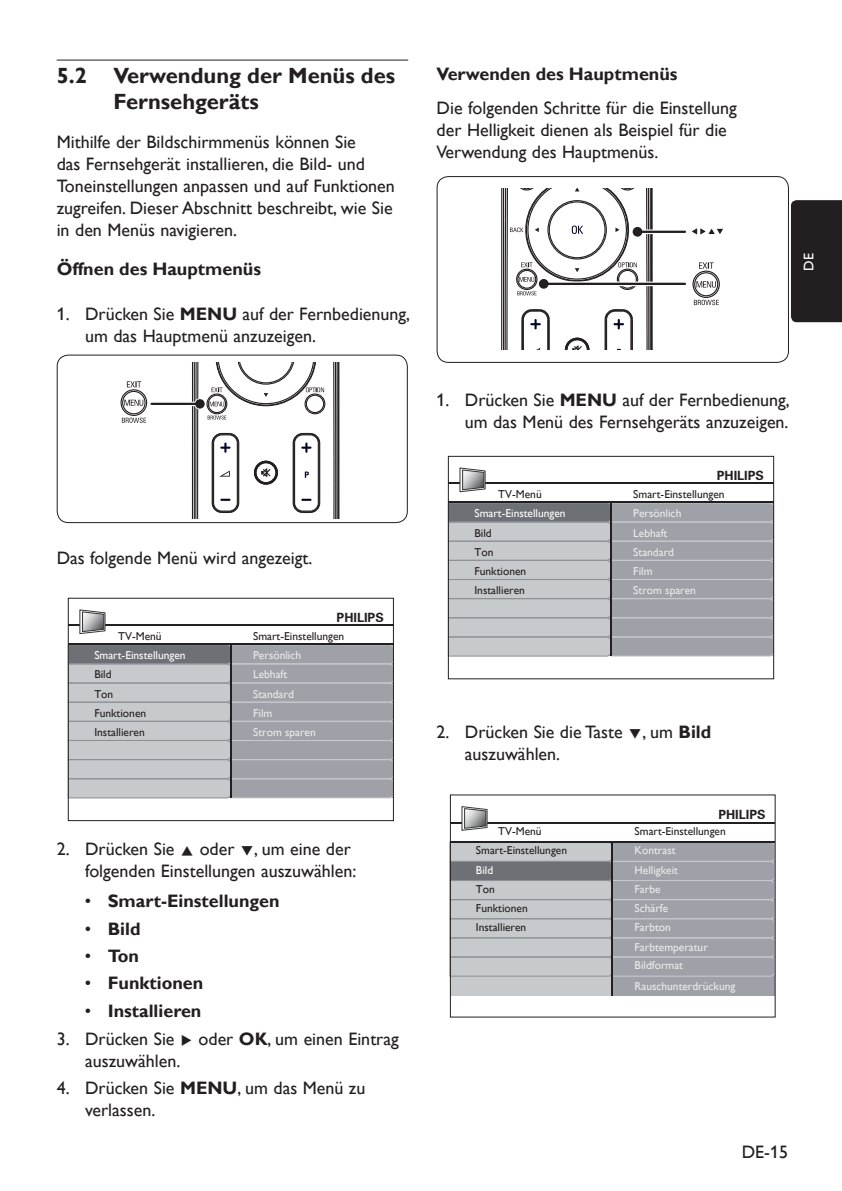
<style>
.page{position:relative;width:842px;height:1191px;background:#fff}
.page>*{position:absolute;margin:0;border:0;box-sizing:border-box;transform-origin:0 0}
.t1{font:700 22px/26px "Gill Sans Alt One WGL";color:#231f20}
.t2{font:18px/22px "Gill Sans Alt One WGL";color:#231f20}
.t3{font:700 18px "Gill Sans Alt One WGL";color:#231f20}
.t4{font:14px "Gill Sans Alt One WGL";color:#fff}
.t5{font:12.8px "FZDHTJW GB1 0";color:#231f20}
.t6{font:11.4px/19.2px "Gill Sans Alt One WGL";color:#231f20}
.t7{font:11.4px/19.2px "Gill Sans Alt One WGL";color:#ebece9}
.t8{font:11.4px "Gill Sans Alt One WGL";color:#fff}
.s1{font-weight:700}
.s2{font-family:"Philips DFU"}
.s3{font-weight:400}
</style>
<div class="page">
<div style="left:791px;top:200px;width:51px;height:122px;background:#231f20"></div>
<hr style="left:57px;top:60px;width:351px;height:1px;background:#231f20">
<svg style="left:191px;top:362px;width:148px;height:157px"></svg>
<div style="left:121px;top:389px;width:26px;height:27px;border:1px solid #231f20;border-radius:50%"></div>
<div style="left:122px;top:391px;width:24px;height:23px;border:1px solid #231f20;border-radius:50%"></div>
<svg style="left:124px;top:400px;width:19px;height:6px"></svg>
<svg style="left:127px;top:381px;width:14px;height:6px"></svg>
<svg style="left:122px;top:417px;width:24px;height:6px"></svg>
<svg style="left:194px;top:398px;width:12px;height:11px"></svg>
<div style="left:151px;top:401px;width:47px;height:5px;background:#c7c6c7"></div>
<div style="left:195px;top:399px;width:10px;height:9px;background:#231f20;border-radius:50%"></div>
<hr style="left:151px;top:403px;width:47px;height:2px;background:#231f20">
<div style="left:57px;top:354px;width:351px;height:169px;border:1px solid #231f20;border-radius:11px"></div>
<hr style="left:68px;top:624px;width:325px;height:2px;background:#221f20">
<svg style="left:67px;top:643px;width:325px;height:156px;background:#acafb3"></svg>
<hr style="left:68px;top:643px;width:325px;height:1px;background:#221f20">
<hr style="left:230px;top:645px;width:1px;height:153px;background:#221f20">
<div style="left:68px;top:598px;width:326px;height:223px;border:1px solid #231f20"></div>
<svg style="left:79px;top:609px;width:27px;height:25px"></svg>
<svg style="left:501px;top:189px;width:152px;height:161px"></svg>
<div style="left:692px;top:270px;width:28px;height:28px;border:1px solid #231f20;border-radius:50%"></div>
<div style="left:694px;top:272px;width:24px;height:24px;border:1px solid #231f20;border-radius:50%"></div>
<svg style="left:696px;top:281px;width:20px;height:7px"></svg>
<svg style="left:699px;top:262px;width:15px;height:7px"></svg>
<svg style="left:694px;top:300px;width:25px;height:5px"></svg>
<svg style="left:692px;top:228px;width:31px;height:6px"></svg>
<svg style="left:538px;top:278px;width:12px;height:12px"></svg>
<div style="left:545px;top:281px;width:140px;height:5px;background:#bdbcbc"></div>
<div style="left:539px;top:279px;width:10px;height:10px;background:#231f20;border-radius:50%"></div>
<hr style="left:545px;top:283px;width:140px;height:2px;background:#231f20">
<svg style="left:632px;top:226px;width:11px;height:12px"></svg>
<div style="left:639px;top:229px;width:46px;height:5px;background:#b4b3b3"></div>
<div style="left:633px;top:227px;width:9px;height:10px;background:#231f20;border-radius:50%"></div>
<hr style="left:639px;top:231px;width:46px;height:2px;background:#231f20">
<div style="left:437px;top:176px;width:352px;height:187px;border:1px solid #231f20;border-radius:11px"></div>
<hr style="left:448px;top:483px;width:326px;height:1px;background:#221f20">
<svg style="left:447px;top:502px;width:328px;height:155px;background:#acb0b4"></svg>
<hr style="left:448px;top:501px;width:326px;height:2px;background:#221f20">
<hr style="left:610px;top:503px;width:1px;height:153px;background:#221f20">
<div style="left:448px;top:456px;width:326px;height:223px;border:1px solid #231f20"></div>
<svg style="left:459px;top:467px;width:27px;height:25px"></svg>
<div style="left:450px;top:842px;width:162px;height:153px;background:#c7cacd"></div>
<div style="left:612px;top:842px;width:163px;height:153px;background:#9ea2a8"></div>
<hr style="left:450px;top:822px;width:325px;height:1px;background:#221f20">
<svg style="left:449px;top:841px;width:327px;height:136px"></svg>
<hr style="left:450px;top:841px;width:325px;height:1px;background:#221f20">
<hr style="left:611px;top:842px;width:1px;height:153px;background:#221f20">
<svg style="left:461px;top:806px;width:27px;height:25px"></svg>
<p class="t1" style="left:113px;top:63px;width:283px;text-indent:-57px">5.2 Verwendung der Menüs des<br>Fernsehgeräts</p>
<p class="t2" style="left:57px;top:131px;width:340px">Mithilfe der Bildschirmmenüs können Sie<br>das Fernsehgerät installieren, die Bild- und Toneinstellungen anpassen und auf Funktionen zugreifen. Dieser Abschnitt beschreibt, wie Sie in den Menüs navigieren.</p>
<p class="t3" style="left:57px;top:257px;width:206px">Öffnen des Hauptmenüs</p>
<p class="t2" style="left:85px;top:303px;width:326px;text-indent:-28px">1. Drücken Sie <span class="s1">MENU</span> auf der Fernbedienung, um das Hauptmenü anzuzeigen.</p>
<p class="t2" style="left:57px;top:546px;width:257px">Das folgende Menü wird angezeigt.</p>
<p class="t5" style="left:337px;top:611px;width:49px">PHILIPS</p>
<p class="t6" style="left:118px;top:626px;width:45px">TV-Menü</p>
<p class="t6" style="left:253px;top:626px;width:93px">Smart-Einstellungen</p>
<p class="t6" style="left:94px;top:665px;width:53px">Bild<br>Ton<br>Funktionen</p>
<p class="t7" style="left:253px;top:665px;width:42px">Lebhaft<br>Standard<br>Film</p>
<p class="t6" style="left:94px;top:722px;width:52px">Installieren</p>
<p class="t7" style="left:253px;top:722px;width:64px">Strom sparen</p>
<p class="t8" style="left:94px;top:647px;width:93px">Smart-Einstellungen</p>
<p class="t7" style="left:253px;top:645px;width:50px">Persönlich</p>
<p class="t2" style="left:85px;top:837px;width:273px;text-indent:-28px">2. Drücken Sie <span class="s2">Î</span> oder <span class="s2">ï</span>, um eine der folgenden Einstellungen auszuwählen:</p>
<p class="t3" style="left:85px;top:888px;width:196px"><span class="s3">•</span> Smart-Einstellungen</p>
<p class="t3" style="left:85px;top:916px;width:57px"><span class="s3">•</span> Bild</p>
<p class="t3" style="left:85px;top:943px;width:56px"><span class="s3">•</span> Ton</p>
<p class="t3" style="left:85px;top:971px;width:120px"><span class="s3">•</span> Funktionen</p>
<p class="t3" style="left:85px;top:998px;width:118px"><span class="s3">•</span> Installieren</p>
<p class="t2" style="left:85px;top:1027px;width:315px;text-indent:-28px">3. Drücken Sie <span class="s2">Æ</span> oder <span class="s1">OK</span>, um einen Eintrag auszuwählen.</p>
<p class="t2" style="left:85px;top:1077px;width:282px;text-indent:-28px">4. Drücken Sie <span class="s1">MENU</span>, um das Menü zu verlassen.</p>
<p class="t3" style="left:437px;top:62px;width:243px">Verwenden des Hauptmenüs</p>
<p class="t2" style="left:437px;top:97px;width:302px">Die folgenden Schritte für die Einstellung der Helligkeit dienen als Beispiel für die<br>Verwendung des Hauptmenüs.</p>
<p class="t4" style="left:799px;top:271px;width:19px;rotate:-90deg">DE</p>
<p class="t2" style="left:437px;top:388px;width:355px;text-align:right">1. Drücken Sie <span class="s1">MENU</span> auf der Fernbedienung, um das Menü des Fernsehgeräts anzuzeigen.</p>
<p class="t5" style="left:717px;top:469px;width:49px">PHILIPS</p>
<p class="t6" style="left:498px;top:484px;width:45px">TV-Menü</p>
<p class="t6" style="left:633px;top:484px;width:93px">Smart-Einstellungen</p>
<p class="t6" style="left:474px;top:523px;width:53px">Bild<br>Ton<br>Funktionen</p>
<p class="t7" style="left:633px;top:523px;width:42px">Lebhaft<br>Standard<br>Film</p>
<p class="t6" style="left:474px;top:581px;width:52px">Installieren</p>
<p class="t7" style="left:633px;top:581px;width:64px">Strom sparen</p>
<p class="t8" style="left:474px;top:505px;width:93px">Smart-Einstellungen</p>
<p class="t7" style="left:633px;top:503px;width:50px">Persönlich</p>
<p class="t2" style="left:465px;top:720px;width:248px;text-indent:-28px">2. Drücken Sie die Taste <span class="s2">ï</span>, um <span class="s1">Bild </span>auszuwählen.</p>
<p class="t5" style="left:718px;top:807px;width:49px">PHILIPS</p>
<p class="t6" style="left:498px;top:821px;width:45px">TV-Menü</p>
<p class="t6" style="left:635px;top:821px;width:93px">Smart-Einstellungen</p>
<p class="t6" style="left:476px;top:840px;width:93px">Smart-Einstellungen</p>
<p class="t7" style="left:635px;top:840px;width:42px">Kontrast</p>
<p class="t8" style="left:476px;top:862px;width:19px">Bild</p>
<p class="t6" style="left:476px;top:879px;width:53px">Ton<br>Funktionen</p>
<p class="t6" style="left:476px;top:917px;width:52px">Installieren</p>
<p class="t7" style="left:635px;top:860px;width:75px">Helligkeit<br>Farbe<br>Schärfe<br>Farbton<br>Farbtemperatur<br>Bildformat</p>
<p class="t7" style="left:635px;top:976px;width:102px">Rauschunterdrückung</p>
<p class="t2" style="left:742px;top:1140px;width:48px">DE-15</p>
</div>
